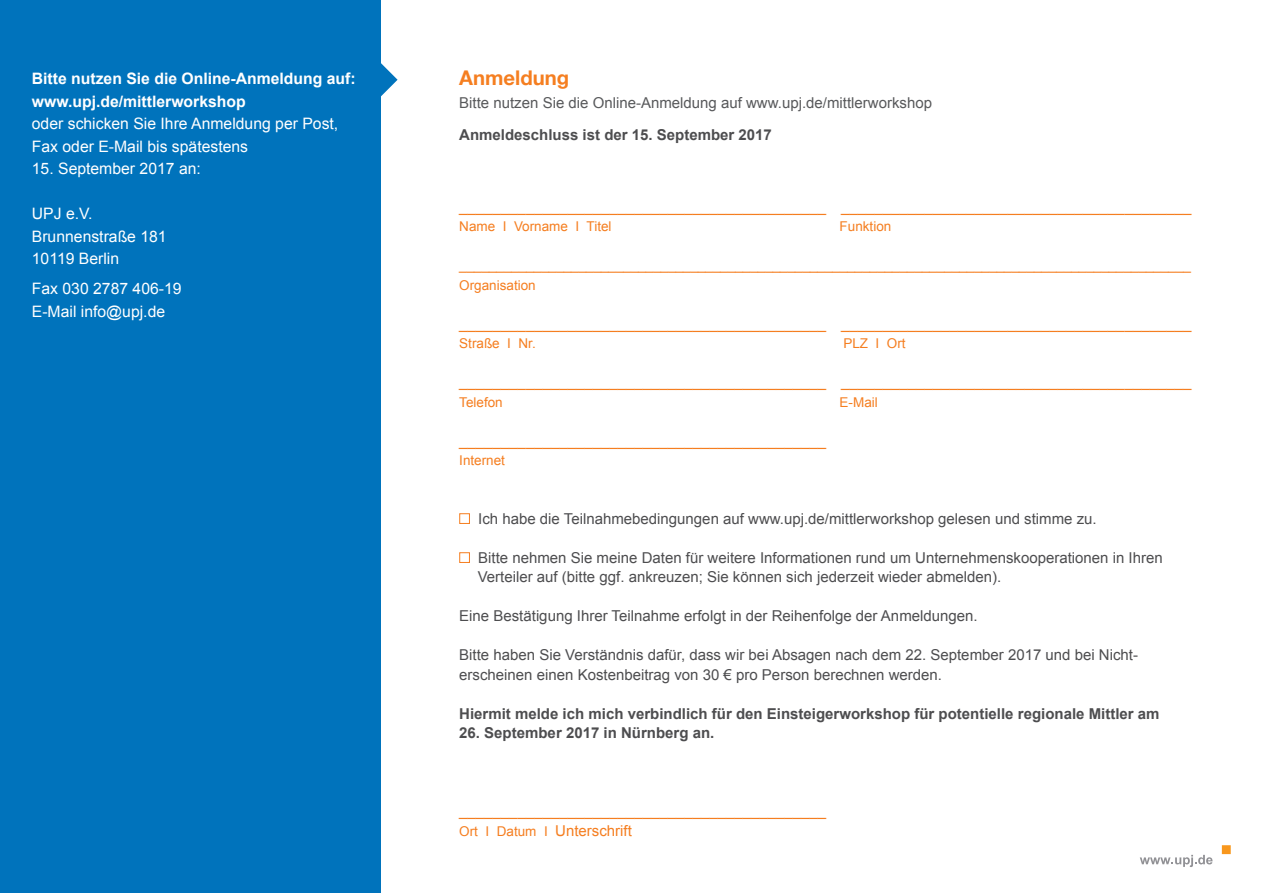
<style>
.page{position:relative;width:1263px;height:893px;background:#fff}
.page>*{position:absolute;margin:0;border:0;box-sizing:border-box;transform-origin:0 0}
.t1{font:700 20.25px "Helvetica Neue";color:#f57e20}
.t2{font:15.75px/22.5px "Arial";color:#fff}
.t3{font:700 15.75px/22.5px "Arial";color:#fff}
.t4{font:15px/19.5px "Arial";color:#4d4d4f}
.t5{font:15px/19.5px "Arial";color:#f57e20}
.t6{font:700 15px "Arial";color:#4d4d4f}
.t7{font:15px "Arial";color:#58595b}
.t8{font:13.5px/19.5px "Arial";color:#f57e20}
.s1{font-size:13.5px}
</style>
<div class="page">
<div style="left:0;top:0;width:381px;height:893px;background:#0073bc"></div>
<svg style="left:381px;top:63px;width:17px;height:34px"></svg>
<div style="left:459px;top:513px;width:11px;height:11px;border:1px solid #f57e20"></div>
<div style="left:459px;top:552px;width:11px;height:11px;border:1px solid #f57e20"></div>
<svg style="left:1140px;top:855px;width:72px;height:12px"></svg>
<div style="left:1222px;top:845px;width:9px;height:9px;background:#f8971d"></div>
<p class="t3" style="left:32px;top:68px;width:325px">Bitte nutzen Sie die Online-Anmeldung auf: www.upj.de/mittlerworkshop</p>
<p class="t2" style="left:32px;top:113px;width:308px">oder schicken Sie Ihre Anmeldung per Post,<br>Fax oder E-Mail bis spätestens</p>
<p class="t2" style="left:32px;top:158px;width:170px">15. September 2017 an:</p>
<p class="t2" style="left:32px;top:203px;width:136px">UPJ e.V.<br>Brunnenstraße 181<br>10119 Berlin</p>
<p class="t2" style="left:32px;top:278px;width:151px">Fax 030 2787 406-19<br>E-Mail info@upj.de</p>
<h1 class="t1" style="left:459px;top:65px;width:111px">Anmeldung</h1>
<p class="t7" style="left:459px;top:93px;width:474px">Bitte nutzen Sie die Online-Anmeldung auf www.upj.de/mittlerworkshop</p>
<p class="t6" style="left:459px;top:125px;width:314px">Anmeldeschluss ist der 15. September 2017</p>
<p class="t5" style="left:459px;top:197px;width:734px">____________________________________________ __________________________________________</p>
<p class="t8" style="left:459px;top:217px;width:154px">Name I Vorname I Titel</p>
<p class="t8" style="left:840px;top:217px;width:53px">Funktion</p>
<p class="t8" style="left:459px;top:256px;width:733px">__________________________________________________________________________________________________<br>Organisation</p>
<p class="t5" style="left:459px;top:314px;width:734px">____________________________________________ __________________________________________</p>
<p class="t8" style="left:459px;top:334px;width:78px">Straße I Nr.</p>
<p class="t8" style="left:843px;top:334px;width:64px">PLZ I Ort</p>
<p class="t5" style="left:459px;top:373px;width:734px">____________________________________________ __________________________________________</p>
<p class="t8" style="left:459px;top:393px;width:45px">Telefon</p>
<p class="t8" style="left:840px;top:393px;width:40px">E-Mail</p>
<p class="t5" style="left:459px;top:431px;width:368px">____________________________________________</p>
<p class="t8" style="left:459px;top:451px;width:47px">Internet</p>
<p class="t4" style="left:478px;top:509px;width:620px">Ich habe die Teilnahmebedingungen auf www.upj.de/mittlerworkshop gelesen und stimme zu.</p>
<p class="t4" style="left:478px;top:548px;width:686px">Bitte nehmen Sie meine Daten für weitere Informationen rund um Unternehmenskooperationen in Ihren<br>Verteiler auf (bitte ggf. ankreuzen; Sie können sich jederzeit wieder abmelden).</p>
<p class="t4" style="left:459px;top:607px;width:520px">Eine Bestätigung Ihrer Teilnahme erfolgt in der Reihenfolge der Anmeldungen.</p>
<p class="t4" style="left:459px;top:646px;width:680px">Bitte haben Sie Verständnis dafür, dass wir bei Absagen nach dem 22. September 2017 und bei Nicht&shy;erscheinen einen Kostenbeitrag von 30 € pro Person berechnen werden.</p>
<p class="t6" style="left:459px;top:704px;width:702px">Hiermit melde ich mich verbindlich für den Einsteigerworkshop für potentielle regionale Mittler am</p>
<p class="t6" style="left:459px;top:723px;width:257px">26. September 2017 in Nürnberg an.</p>
<p class="t5" style="left:459px;top:802px;width:368px">____________________________________________<br><span class="s1">Ort I Datum I</span> Unterschrift</p>
</div>
